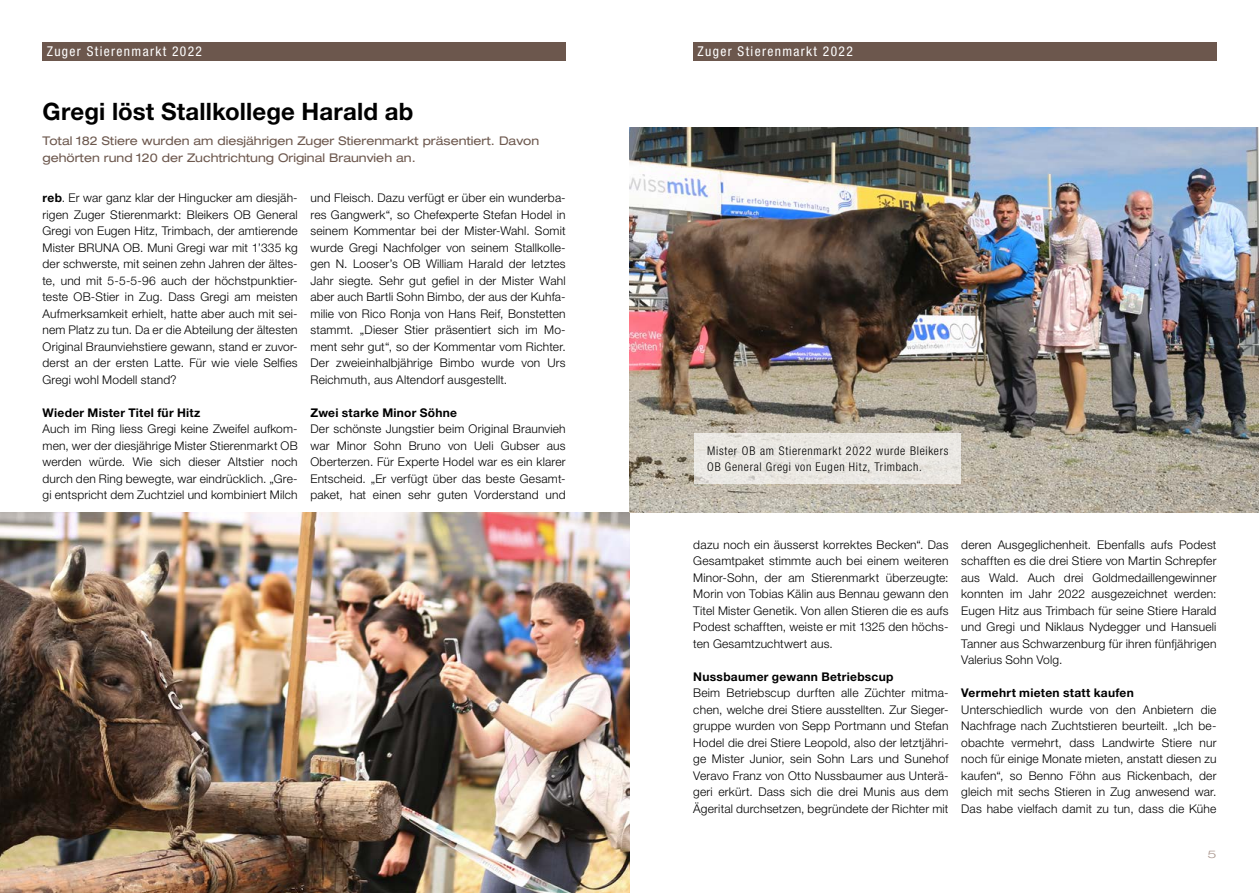
<style>
.page{position:relative;width:1259px;height:893px;background:#fff}
.page>*{position:absolute;margin:0;border:0;box-sizing:border-box;transform-origin:0 0}
.t1{font:700 24px "Helvetica Neue LT Std";letter-spacing:.005em;color:#000}
.t2{font:condensed 13.5px "Helvetica Neue LT Std";letter-spacing:.1em;color:#fff}
.t3{font:300 12px/16.5px "Helvetica Neue LT Std";letter-spacing:.015em;color:#000;text-align:justify}
.t4{font:expanded 12px/16.5px "Helvetica Neue LT Std";color:#6c574d}
.t5{font:700 12px "Helvetica Neue LT Std";letter-spacing:.025em;color:#000}
.t6{font:300 condensed 12px/16.5px "Helvetica Neue LT Std";letter-spacing:.06em;color:#000}
.t7{font:300 expanded 10.5px "Helvetica Neue LT Std";color:#ab988f;scale:1.3 1}
.s1{font-weight:700}
</style>
<div class="page">
<div style="left:693px;top:43px;width:523px;height:18px;background:#6c574d"></div>
<div style="left:43px;top:43px;width:523px;height:18px;background:#6c574d"></div>
<img style="left:0;top:513px;width:629px;height:380px">
<img style="left:629px;top:128px;width:630px;height:385px">
<div style="left:694px;top:433px;width:267px;height:51px;background:#eae8e3"></div>
<p class="t2" style="left:47px;top:44px;width:157px">Zuger Stierenmarkt 2022</p>
<p class="t2" style="left:697px;top:44px;width:157px">Zuger Stierenmarkt 2022</p>
<h1 class="t1" style="left:43px;top:97px;width:372px">Gregi löst Stallkollege Harald ab</h1>
<p class="t4" style="left:43px;top:133px;width:498px">Total 182 Stiere wurden am diesjährigen Zuger Stierenmarkt präsentiert. Davon gehörten rund 120 der Zuchtrichtung Original Braunvieh an.</p>
<p class="t3" style="left:43px;top:189px;width:257px"><span class="s1">reb</span>. Er war ganz klar der Hingucker am diesjäh&shy;rigen Zuger Stierenmarkt: Bleikers OB General Gregi von Eugen Hitz, Trimbach, der amtierende Mister BRUNA OB. Muni Gregi war mit 1’335 kg der schwerste, mit seinen zehn Jahren der ältes&shy;te, und mit 5-5-5-96 auch der höchstpunktier&shy;teste OB-Stier in Zug. Dass Gregi am meisten Aufmerksamkeit erhielt, hatte aber auch mit sei&shy;nem Platz zu tun. Da er die Abteilung der ältesten Original Braunviehstiere gewann, stand er zuvor&shy;derst an der ersten Latte. Für wie viele Selfies Gregi wohl Modell stand?</p>
<p class="t5" style="left:43px;top:405px;width:159px">Wieder Mister Titel für Hitz</p>
<p class="t3" style="left:43px;top:420px;width:257px">Auch im Ring liess Gregi keine Zweifel aufkom&shy;men, wer der diesjährige Mister Stierenmarkt OB werden würde. Wie sich dieser Altstier noch durch den Ring bewegte, war eindrücklich. „Gre&shy;gi entspricht dem Zuchtziel und kombiniert Milch</p>
<p class="t3" style="left:310px;top:189px;width:257px">und Fleisch. Dazu verfügt er über ein wunderba&shy;res Gangwerk“, so Chefexperte Stefan Hodel in seinem Kommentar bei der Mister-Wahl. Somit wurde Gregi Nachfolger von seinem Stallkolle&shy;gen N. Looser’s OB William Harald der letztes Jahr siegte. Sehr gut gefiel in der Mister Wahl aber auch Bartli Sohn Bimbo, der aus der Kuhfa&shy;milie von Rico Ronja von Hans Reif, Bonstetten stammt. „Dieser Stier präsentiert sich im Mo&shy;ment sehr gut“, so der Kommentar vom Richter.<br>Der zweieinhalbjährige Bimbo wurde von Urs Reichmuth, aus Altendorf ausgestellt.</p>
<p class="t5" style="left:310px;top:405px;width:148px">Zwei starke Minor Söhne</p>
<p class="t3" style="left:310px;top:420px;width:257px">Der schönste Jungstier beim Original Braunvieh war Minor Sohn Bruno von Ueli Gubser aus Oberterzen. Für Experte Hodel war es ein klarer Entscheid. „Er verfügt über das beste Gesamt&shy;paket, hat einen sehr guten Vorderstand und</p>
<p class="t6" style="left:707px;top:442px;width:243px">Mister OB am Stierenmarkt 2022 wurde Bleikers<br>OB General Gregi von Eugen Hitz, Trimbach.</p>
<p class="t3" style="left:693px;top:536px;width:257px">dazu noch ein äusserst korrektes Becken“. Das Gesamtpaket stimmte auch bei einem weiteren Minor-Sohn, der am Stierenmarkt überzeugte:<br>Morin von Tobias Kälin aus Bennau gewann den Titel Mister Genetik. Von allen Stieren die es aufs Podest schafften, weiste er mit 1325 den höchs&shy;ten Gesamtzuchtwert aus.</p>
<p class="t5" style="left:693px;top:669px;width:202px">Nussbaumer gewann Betriebscup</p>
<p class="t3" style="left:693px;top:684px;width:257px">Beim Betriebscup durften alle Züchter mitma&shy;chen, welche drei Stiere ausstellten. Zur Sieger&shy;gruppe wurden von Sepp Portmann und Stefan Hodel die drei Stiere Leopold, also der letztjähri&shy;ge Mister Junior, sein Sohn Lars und Sunehof Veravo Franz von Otto Nussbaumer aus Unterä&shy;geri erkürt. Dass sich die drei Munis aus dem Ägerital durchsetzen, begründete der Richter mit</p>
<p class="t3" style="left:961px;top:536px;width:257px">deren Ausgeglichenheit. Ebenfalls aufs Podest schafften es die drei Stiere von Martin Schrepfer aus Wald. Auch drei Goldmedaillengewinner konnten im Jahr 2022 ausgezeichnet werden:<br>Eugen Hitz aus Trimbach für seine Stiere Harald und Gregi und Niklaus Nydegger und Hansueli Tanner aus Schwarzenburg für ihren fünfjährigen Valerius Sohn Volg.</p>
<p class="t5" style="left:961px;top:685px;width:174px">Vermehrt mieten statt kaufen</p>
<p class="t3" style="left:961px;top:701px;width:257px">Unterschiedlich wurde von den Anbietern die Nachfrage nach Zuchtstieren beurteilt. „Ich be&shy;obachte vermehrt, dass Landwirte Stiere nur noch für einige Monate mieten, anstatt diesen zu kaufen“, so Benno Föhn aus Rickenbach, der gleich mit sechs Stieren in Zug anwesend war.<br>Das habe vielfach damit zu tun, dass die Kühe</p>
<p class="t7" style="left:1207px;top:848px;width:9px">5</p>
</div>
